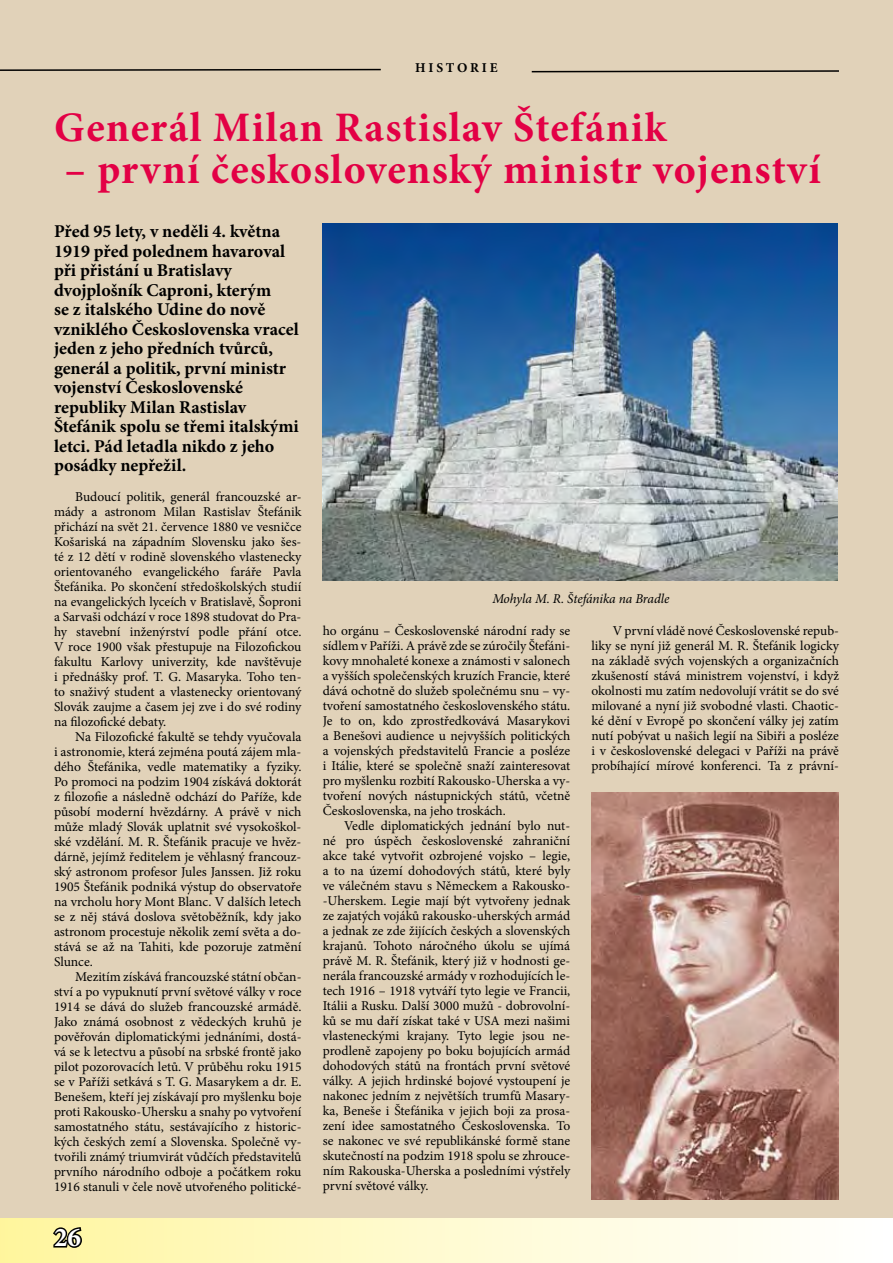
<style>
.page{position:relative;width:893px;height:1263px;background:#fff}
.page>*{position:absolute;margin:0;border:0;box-sizing:border-box;transform-origin:0 0}
.t1{font:700 42px "Minion Pro";letter-spacing:.03em;color:#e30045}
.t2{font:700 27px "Minion Pro";color:#fff}
.t3{font:700 18px/19.5px "Minion Pro";color:#000}
.t4{font:13.5px/15px "Minion Pro";letter-spacing:-.005em;color:#000;text-align:justify}
.t5{font:italic 13.5px "Minion Pro";letter-spacing:-.01em;color:#000}
.t6{font:700 13.5px "Minion Pro";letter-spacing:.21em;color:#000}
</style>
<div class="page">
<div style="left:0;top:0;width:893px;height:1230px;background:#e1d2b9"></div>
<div style="left:0;top:1219px;width:893px;height:44px;background:linear-gradient(to right,#fff6a0,#fff)"></div>
<svg style="left:51px;top:1225px;width:32px;height:24px"></svg>
<svg style="left:0;top:68px;width:381px;height:3px"></svg>
<svg style="left:531px;top:70px;width:308px;height:3px"></svg>
<img style="left:323px;top:224px;width:514px;height:356px">
<img style="left:591px;top:793px;width:248px;height:406px">
<p class="t6" style="left:415px;top:58px;width:84px">HISTORIE</p>
<h1 class="t1" style="left:54px;top:98px;width:614px">Generál Milan Rastislav Štefánik</h1>
<h1 class="t1" style="left:64px;top:140px;width:758px">– první československý ministr vojenství</h1>
<p class="t3" style="left:54px;top:221px;width:246px">Před 95 lety, v neděli 4. května<br>1919 před polednem havaroval při přistání u Bratislavy dvojplošník Caproni, kterým<br>se z italského Udine do nově vzniklého Československa vracel jeden z jeho předních tvůrců, generál a politik, první ministr vojenství Československé republiky Milan Rastislav<br>Štefánik spolu se třemi italskými letci. Pád letadla nikdo z jeho posádky nepřežil.</p>
<p class="t4" style="left:54px;top:489px;width:249px;text-indent:21px">Budoucí politik, generál francouzské ar&shy;mády a astronom Milan Rastislav Štefánik přichází na svět 21. července 1880 ve vesničce Košariská na západním Slovensku jako šes&shy;té z 12 dětí v rodině slovenského vlastenecky orientovaného evangelického faráře Pavla Štefánika. Po skončení středoškolských studií na evangelických lyceích v Bratislavě, Šoproni a Sarvaši odchází v roce 1898 studovat do Pra&shy;hy stavební inženýrství podle přání otce.<br>V roce 1900 však přestupuje na Filozofickou fakultu Karlovy univerzity, kde navštěvuje i přednášky prof. T. G. Masaryka. Toho ten&shy;to snaživý student a vlastenecky orientovaný Slovák zaujme a časem jej zve i do své rodiny na filozofické debaty.</p>
<p class="t4" style="left:54px;top:729px;width:249px;text-indent:21px">Na Filozofické fakultě se tehdy vyučovala i astronomie, která zejména poutá zájem mla&shy;dého Štefánika, vedle matematiky a fyziky.<br>Po promoci na podzim 1904 získává doktorát z filozofie a následně odchází do Paříže, kde působí moderní hvězdárny. A právě v nich může mladý Slovák uplatnit své vysokoškol&shy;ské vzdělání. M. R. Štefánik pracuje ve hvěz&shy;dárně, jejímž ředitelem je věhlasný francouz&shy;ský astronom profesor Jules Janssen. Již roku 1905 Štefánik podniká výstup do observatoře na vrcholu hory Mont Blanc. V dalších letech se z něj stává doslova světoběžník, kdy jako astronom procestuje několik zemí světa a do&shy;stává se až na Tahiti, kde pozoruje zatmění Slunce.</p>
<p class="t4" style="left:54px;top:969px;width:249px;text-indent:21px">Mezitím získává francouzské státní občan&shy;ství a po vypuknutí první světové války v roce 1914 se dává do služeb francouzské armádě.<br>Jako známá osobnost z vědeckých kruhů je pověřován diplomatickými jednáními, dostá&shy;vá se k letectvu a působí na srbské frontě jako pilot pozorovacích letů. V průběhu roku 1915 se v Paříži setkává s T. G. Masarykem a dr. E.<br>Benešem, kteří jej získávají pro myšlenku boje proti Rakousko-Uhersku a snahy po vytvoření samostatného státu, sestávajícího z historic&shy;kých českých zemí a Slovenska. Společně vy&shy;tvořili známý triumvirát vůdčích představitelů prvního národního odboje a počátkem roku 1916 stanuli v čele nově utvořeného politické-</p>
<p class="t5" style="left:492px;top:589px;width:179px">Mohyla M. R. Štefánika na Bradle</p>
<p class="t4" style="left:591px;top:623px;width:249px;text-indent:21px">V první vládě nové Československé repub&shy;liky se nyní již generál M. R. Štefánik logicky na základě svých vojenských a organizačních zkušeností stává ministrem vojenství, i když okolnosti mu zatím nedovolují vrátit se do své milované a nyní již svobodné vlasti. Chaotic&shy;ké dění v Evropě po skončení války jej zatím nutí pobývat u našich legií na Sibiři a posléze i v československé delegaci v Paříži na právě probíhající mírové konferenci. Ta z právní-</p>
<p class="t4" style="left:323px;top:623px;width:249px">ho orgánu – Československé národní rady se sídlem v Paříži. A právě zde se zúročily Štefáni&shy;kovy mnohaleté konexe a známosti v salonech a vyšších společenských kruzích Francie, které dává ochotně do služeb společnému snu – vy&shy;tvoření samostatného československého státu.<br>Je to on, kdo zprostředkovává Masarykovi a Benešovi audience u nejvyšších politických a vojenských představitelů Francie a posléze i Itálie, které se společně snaží zainteresovat pro myšlenku rozbití Rakousko-Uherska a vy&shy;tvoření nových nástupnických států, včetně Československa, na jeho troskách.</p>
<p class="t4" style="left:323px;top:818px;width:249px;text-indent:21px">Vedle diplomatických jednání bylo nut&shy;né pro úspěch československé zahraniční akce také vytvořit ozbrojené vojsko – legie, a to na území dohodových států, které byly ve válečném stavu s Německem a Rakousko--Uherskem. Legie mají být vytvořeny jednak ze zajatých vojáků rakousko-uherských armád a jednak ze zde žijících českých a slovenských krajanů. Tohoto náročného úkolu se ujímá právě M. R. Štefánik, který již v hodnosti ge&shy;nerála francouzské armády v rozhodujících le&shy;tech 1916 – 1918 vytváří tyto legie ve Francii, Itálii a Rusku. Další 3000 mužů - dobrovolní&shy;ků se mu daří získat také v USA mezi našimi vlasteneckými krajany. Tyto legie jsou ne&shy;prodleně zapojeny po boku bojujících armád dohodových států na frontách první světové války. A jejich hrdinské bojové vystoupení je nakonec jedním z největších trumfů Masary&shy;ka, Beneše i Štefánika v jejich boji za prosa&shy;zení idee samostatného Československa. To se nakonec ve své republikánské formě stane skutečností na podzim 1918 spolu se zhrouce&shy;ním Rakouska-Uherska a posledními výstřely první světové války.</p>
<h2 class="t2" style="left:54px;top:1218px;width:28px">26</h2>
</div>
